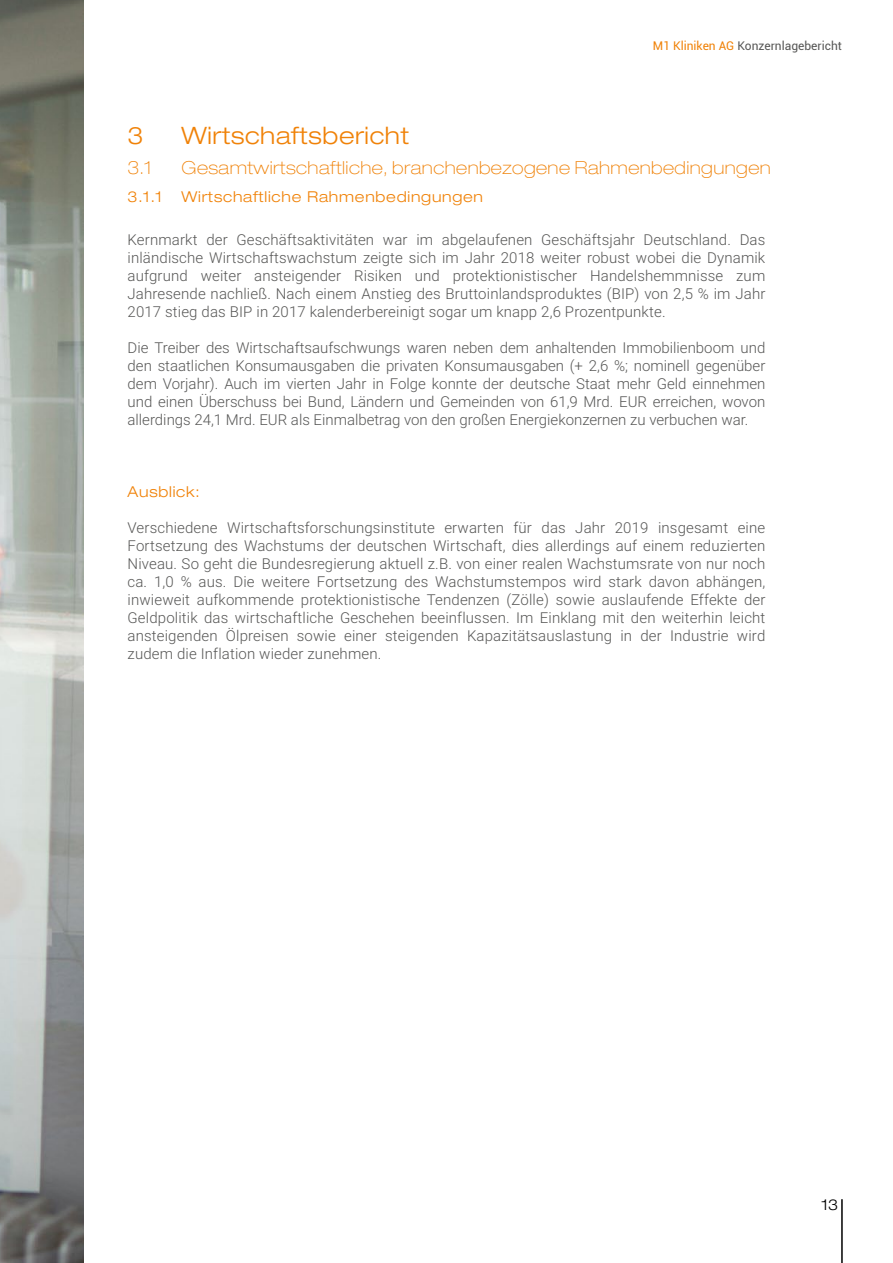
<style>
.page{position:relative;width:893px;height:1263px;background:#fff}
.page>*{position:absolute;margin:0;border:0;box-sizing:border-box;transform-origin:0 0}
.t1{font:300 expanded 24px "Helvetica Neue LT Pro";letter-spacing:.025em;color:#f08208}
.t2{font:100 expanded 18px "Helvetica Neue LT Pro";letter-spacing:.025em;color:#f08208}
.t3{font:300 15px/18px "Roboto";letter-spacing:.01em;color:#575756;text-align:justify}
.t4{font:300 expanded 15px "Helvetica Neue LT Pro";letter-spacing:.05em;color:#f08208}
.t5{font:300 expanded 15px "Helvetica Neue LT Pro";color:#000}
.t6{font:12px "Roboto";color:#575756}
.s1{color:#f08208}
</style>
<div class="page">
<hr style="left:841px;top:1199px;width:2px;height:64px;background:#000">
<img style="left:0;top:0;width:84px;height:1263px">
<p class="t6" style="left:653px;top:38px;width:190px"><span class="s1">M1 Kliniken AG</span> Konzernlagebericht</p>
<h1 class="t1" style="left:128px;top:121px;width:18px">3</h1>
<h1 class="t1" style="left:182px;top:121px;width:229px">Wirtschaftsbericht</h1>
<p class="t2" style="left:128px;top:157px;width:26px">3.1</p>
<p class="t2" style="left:182px;top:157px;width:591px">Gesamtwirtschaftliche, branchenbezogene Rahmenbedingungen</p>
<p class="t4" style="left:128px;top:187px;width:36px">3.1.1</p>
<p class="t4" style="left:182px;top:187px;width:303px">Wirtschaftliche Rahmenbedingungen</p>
<p class="t3" style="left:128px;top:230px;width:639px">Kernmarkt der Geschäftsaktivitäten war im abgelaufenen Geschäftsjahr Deutschland. Das inländische Wirtschaftswachstum zeigte sich im Jahr 2018 weiter robust wobei die Dynamik aufgrund weiter ansteigender Risiken und protektionistischer Handelshemmnisse zum Jahresende nachließ. Nach einem Anstieg des Bruttoinlandsproduktes (BIP) von 2,5 % im Jahr 2017 stieg das BIP in 2017 kalenderbereinigt sogar um knapp 2,6 Prozentpunkte.</p>
<p class="t3" style="left:128px;top:338px;width:639px">Die Treiber des Wirtschaftsaufschwungs waren neben dem anhaltenden Immobilienboom und den staatlichen Konsumausgaben die privaten Konsumausgaben (+ 2,6 %; nominell gegenüber dem Vorjahr). Auch im vierten Jahr in Folge konnte der deutsche Staat mehr Geld einnehmen und einen Überschuss bei Bund, Ländern und Gemeinden von 61,9 Mrd. EUR erreichen, wovon allerdings 24,1 Mrd. EUR als Einmalbetrag von den großen Energiekonzernen zu verbuchen war.</p>
<p class="t4" style="left:128px;top:483px;width:74px">Ausblick:</p>
<p class="t3" style="left:128px;top:518px;width:639px">Verschiedene Wirtschaftsforschungsinstitute erwarten für das Jahr 2019 insgesamt eine Fortsetzung des Wachstums der deutschen Wirtschaft, dies allerdings auf einem reduzierten Niveau. So geht die Bundesregierung aktuell z.B. von einer realen Wachstumsrate von nur noch ca. 1,0 % aus. Die weitere Fortsetzung des Wachstumstempos wird stark davon abhängen, inwieweit aufkommende protektionistische Tendenzen (Zölle) sowie auslaufende Effekte der Geldpolitik das wirtschaftliche Geschehen beeinflussen. Im Einklang mit den weiterhin leicht ansteigenden Ölpreisen sowie einer steigenden Kapazitätsauslastung in der Industrie wird zudem die Inflation wieder zunehmen.</p>
<p class="t5" style="left:821px;top:1195px;width:18px">13</p>
</div>
